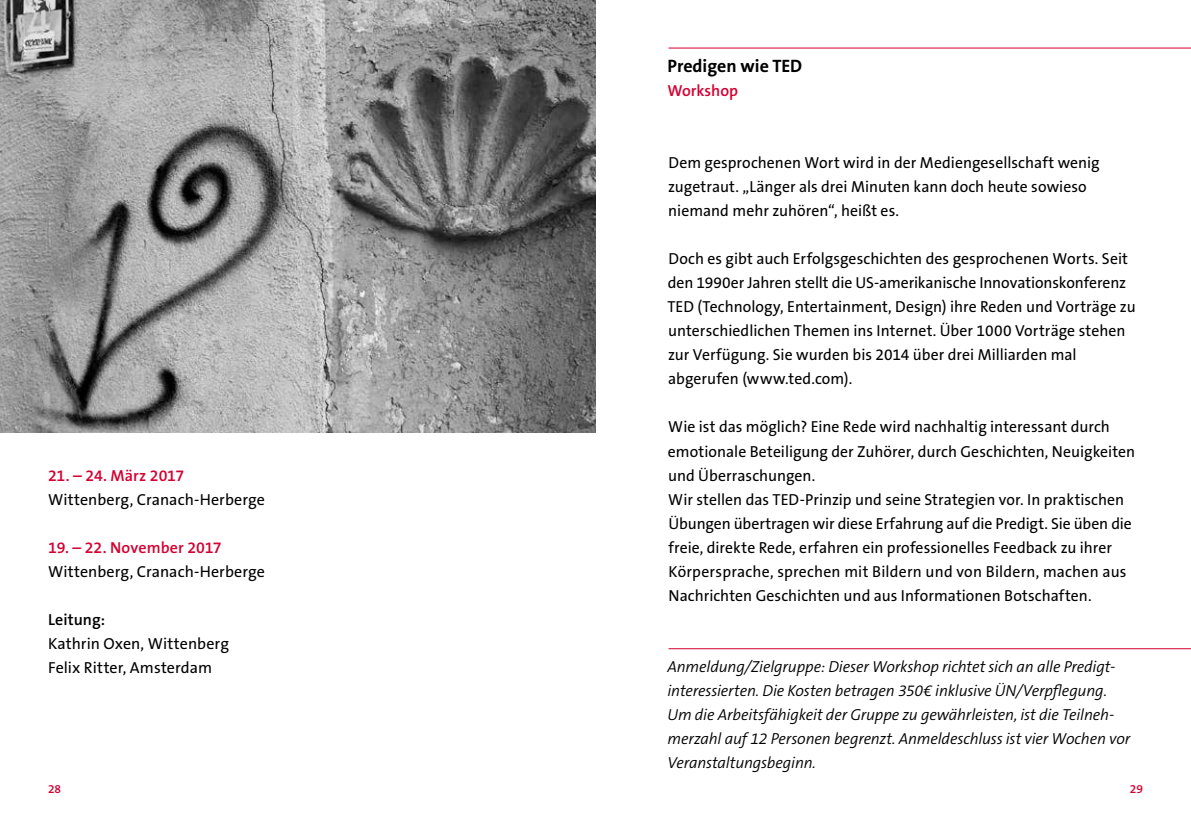
<style>
.page{position:relative;width:1191px;height:840px;background:#fff}
.page>*{position:absolute;margin:0;border:0;box-sizing:border-box;transform-origin:0 0}
.t1{font:700 18px "The Sans B7";color:#000}
.t2{font:16px/24px "The Sans B5 Plain";letter-spacing:.005em;color:#000}
.t3{font:italic 300 16px/24px "The Sans B4";letter-spacing:-.01em;color:#000}
.t4{font:600 16px "The Sans B6";color:#d40032}
.t5{font:600 16px "The Sans B6";letter-spacing:.005em;color:#000}
.t6{font:600 12px "The Sans B6";color:#d40032}
</style>
<div class="page">
<hr style="left:668px;top:48px;width:523px;height:1px;background:#d40032">
<hr style="left:668px;top:648px;width:523px;height:1px;background:#d40032">
<img style="left:0;top:0;width:595px;height:432px">
<p class="t4" style="left:48px;top:466px;width:138px">21. – 24. März 2017</p>
<p class="t2" style="left:48px;top:488px;width:218px">Wittenberg, Cranach-Herberge</p>
<p class="t4" style="left:48px;top:538px;width:175px">19. – 22. November 2017</p>
<p class="t2" style="left:48px;top:560px;width:218px">Wittenberg, Cranach-Herberge</p>
<p class="t5" style="left:48px;top:610px;width:59px">Leitung:</p>
<p class="t2" style="left:48px;top:632px;width:182px">Kathrin Oxen, Wittenberg<br>Felix Ritter, Amsterdam</p>
<p class="t1" style="left:667px;top:56px;width:136px">Predigen wie TED</p>
<p class="t4" style="left:667px;top:82px;width:72px">Workshop</p>
<p class="t2" style="left:668px;top:152px;width:433px">Dem gesprochenen Wort wird in der Mediengesellschaft wenig zugetraut. „Länger als drei Minuten kann doch heute sowieso niemand mehr zuhören“, heißt es.</p>
<p class="t2" style="left:667px;top:248px;width:470px">Doch es gibt auch Erfolgsgeschichten des gesprochenen Worts. Seit den 1990er Jahren stellt die US-amerikanische Innovationskonferenz TED (Technology, Entertainment, Design) ihre Reden und Vorträge zu unterschiedlichen Themen ins Internet. Über 1000 Vorträge stehen zur Verfügung. Sie wurden bis 2014 über drei Milliarden mal abgerufen (www.ted.com).</p>
<p class="t2" style="left:668px;top:416px;width:469px">Wie ist das möglich? Eine Rede wird nachhaltig interessant durch emotionale Beteiligung der Zuhörer, durch Geschichten, Neuigkeiten und Überraschungen.<br>Wir stellen das TED-Prinzip und seine Strategien vor. In praktischen Übungen übertragen wir diese Erfahrung auf die Predigt. Sie üben die freie, direkte Rede, erfahren ein professionelles Feedback zu ihrer Körpersprache, sprechen mit Bildern und von Bildern, machen aus Nachrichten Geschichten und aus Informationen Botschaften.</p>
<p class="t3" style="left:667px;top:655px;width:464px">Anmeldung/Zielgruppe: Dieser Workshop richtet sich an alle Predigt&shy;interessierten. Die Kosten betragen 350€ inklusive ÜN/Verpflegung.<br>Um die Arbeitsfähigkeit der Gruppe zu gewährleisten, ist die Teilneh&shy;merzahl auf 12 Personen begrenzt. Anmeldeschluss ist vier Wochen vor Veranstaltungsbeginn.</p>
<p class="t6" style="left:48px;top:782px;width:15px">28</p>
<p class="t6" style="left:1129px;top:782px;width:15px">29</p>
</div>
